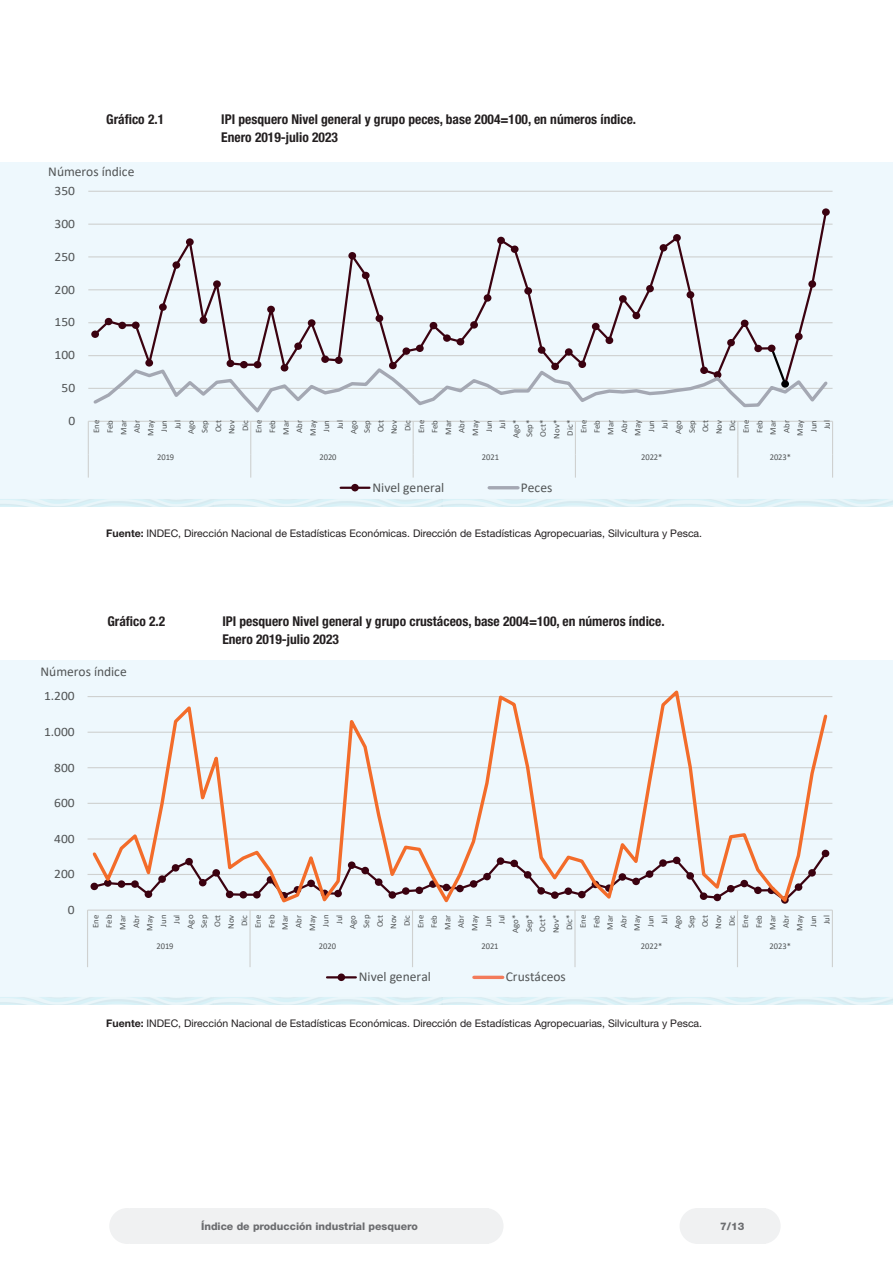
<style>
.page{position:relative;width:893px;height:1263px;background:#fff}
.page>*{position:absolute;margin:0;border:0;box-sizing:border-box;transform-origin:0 0}
.t1{font:700 condensed 13.5px "Helvetica Neue LT Std";color:#231f20}
.t2{font:13.5px "Calibri";color:#515455}
.t3{font:12.9px "Calibri";color:#515455;scale:1.05 1}
.t4{font:10.5px "Helvetica Neue LT Std";color:#231f20}
.t5{font:800 10.5px "Helvetica Neue LT Std";color:#6c6d70}
.t6{font:8.85px "Calibri";color:#515455}
.t7{font:8.55px/13.5px "Calibri";letter-spacing:-.005em;color:#515455;text-align:right}
.s1{font-weight:700}
</style>
<div class="page">
<div style="left:680px;top:1208px;width:35px;height:36px;background:#f0f1f2;border-radius:50%"></div>
<div style="left:109px;top:1208px;width:36px;height:36px;background:#f0f1f2;border-radius:50%"></div>
<div style="left:745px;top:1208px;width:36px;height:36px;background:#f0f1f2;border-radius:50%"></div>
<div style="left:468px;top:1208px;width:35px;height:36px;background:#f0f1f2;border-radius:50%"></div>
<div style="left:699px;top:1208px;width:66px;height:36px;background:#f0f1f2"></div>
<div style="left:130px;top:1208px;width:359px;height:36px;background:#f0f1f2"></div>
<div style="left:0;top:162px;width:893px;height:344px;background:#eef8fd"></div>
<hr style="left:341px;top:487px;width:28px;height:2px;background:#3b0210">
<div style="left:351px;top:484px;width:8px;height:7px;background:#3b0210;border-radius:50%"></div>
<hr style="left:489px;top:486px;width:29px;height:3px;background:#a4a8b3">
<svg style="left:88px;top:191px;width:744px;height:1px"></svg>
<hr style="left:88px;top:421px;width:744px;height:1px;background:#cfd1d0">
<hr style="left:832px;top:421px;width:1px;height:34px;background:#cfd1d0">
<hr style="left:737px;top:421px;width:1px;height:34px;background:#cfd1d0">
<hr style="left:575px;top:421px;width:1px;height:34px;background:#cfd1d0">
<hr style="left:413px;top:421px;width:1px;height:34px;background:#cfd1d0">
<hr style="left:250px;top:421px;width:1px;height:34px;background:#cfd1d0">
<hr style="left:88px;top:421px;width:1px;height:34px;background:#cfd1d0">
<svg style="left:832px;top:455px;width:1px;height:23px"></svg>
<svg style="left:737px;top:455px;width:1px;height:23px"></svg>
<svg style="left:575px;top:455px;width:1px;height:23px"></svg>
<svg style="left:413px;top:455px;width:1px;height:23px"></svg>
<svg style="left:250px;top:455px;width:1px;height:23px"></svg>
<svg style="left:88px;top:455px;width:1px;height:23px"></svg>
<svg style="left:92px;top:209px;width:736px;height:136px"></svg>
<div style="left:91px;top:330px;width:8px;height:8px;background:#3b0210;border-radius:50%"></div>
<div style="left:105px;top:318px;width:7px;height:7px;background:#3b0210;border-radius:50%"></div>
<div style="left:118px;top:322px;width:8px;height:7px;background:#3b0210;border-radius:50%"></div>
<div style="left:132px;top:322px;width:8px;height:7px;background:#3b0210;border-radius:50%"></div>
<div style="left:159px;top:303px;width:8px;height:8px;background:#3b0210;border-radius:50%"></div>
<div style="left:172px;top:261px;width:8px;height:8px;background:#3b0210;border-radius:50%"></div>
<div style="left:186px;top:238px;width:8px;height:8px;background:#3b0210;border-radius:50%"></div>
<div style="left:200px;top:316px;width:7px;height:8px;background:#3b0210;border-radius:50%"></div>
<div style="left:213px;top:280px;width:8px;height:8px;background:#3b0210;border-radius:50%"></div>
<div style="left:267px;top:306px;width:8px;height:7px;background:#3b0210;border-radius:50%"></div>
<div style="left:294px;top:342px;width:8px;height:8px;background:#3b0210;border-radius:50%"></div>
<div style="left:308px;top:319px;width:8px;height:8px;background:#3b0210;border-radius:50%"></div>
<div style="left:348px;top:252px;width:8px;height:7px;background:#3b0210;border-radius:50%"></div>
<div style="left:362px;top:272px;width:8px;height:7px;background:#3b0210;border-radius:50%"></div>
<div style="left:375px;top:315px;width:8px;height:7px;background:#3b0210;border-radius:50%"></div>
<div style="left:430px;top:322px;width:7px;height:7px;background:#3b0210;border-radius:50%"></div>
<div style="left:443px;top:334px;width:8px;height:8px;background:#3b0210;border-radius:50%"></div>
<div style="left:457px;top:338px;width:7px;height:7px;background:#3b0210;border-radius:50%"></div>
<div style="left:470px;top:321px;width:8px;height:8px;background:#3b0210;border-radius:50%"></div>
<div style="left:484px;top:294px;width:7px;height:8px;background:#3b0210;border-radius:50%"></div>
<div style="left:497px;top:237px;width:8px;height:7px;background:#3b0210;border-radius:50%"></div>
<div style="left:511px;top:245px;width:8px;height:8px;background:#3b0210;border-radius:50%"></div>
<div style="left:524px;top:287px;width:8px;height:8px;background:#3b0210;border-radius:50%"></div>
<div style="left:592px;top:323px;width:8px;height:7px;background:#3b0210;border-radius:50%"></div>
<div style="left:605px;top:337px;width:8px;height:7px;background:#3b0210;border-radius:50%"></div>
<div style="left:619px;top:295px;width:8px;height:8px;background:#3b0210;border-radius:50%"></div>
<div style="left:632px;top:312px;width:8px;height:7px;background:#3b0210;border-radius:50%"></div>
<div style="left:646px;top:285px;width:8px;height:7px;background:#3b0210;border-radius:50%"></div>
<div style="left:660px;top:244px;width:7px;height:7px;background:#3b0210;border-radius:50%"></div>
<div style="left:673px;top:234px;width:8px;height:7px;background:#3b0210;border-radius:50%"></div>
<div style="left:686px;top:291px;width:8px;height:7px;background:#3b0210;border-radius:50%"></div>
<div style="left:727px;top:339px;width:8px;height:7px;background:#3b0210;border-radius:50%"></div>
<div style="left:741px;top:320px;width:8px;height:7px;background:#3b0210;border-radius:50%"></div>
<div style="left:795px;top:333px;width:8px;height:7px;background:#3b0210;border-radius:50%"></div>
<div style="left:808px;top:280px;width:8px;height:8px;background:#3b0210;border-radius:50%"></div>
<div style="left:822px;top:208px;width:8px;height:8px;background:#3b0210;border-radius:50%"></div>
<svg style="left:88px;top:345px;width:744px;height:68px"></svg>
<div style="left:0;top:660px;width:893px;height:345px;background:#eef8fd"></div>
<hr style="left:327px;top:976px;width:29px;height:2px;background:#3b0210">
<div style="left:338px;top:973px;width:7px;height:8px;background:#3b0210;border-radius:50%"></div>
<hr style="left:474px;top:976px;width:29px;height:3px;background:#f37b5b">
<hr style="left:88px;top:909px;width:744px;height:2px;background:#cfd1d0">
<hr style="left:832px;top:910px;width:1px;height:34px;background:#cfd1d0">
<hr style="left:737px;top:910px;width:1px;height:34px;background:#cfd1d0">
<hr style="left:574px;top:910px;width:2px;height:34px;background:#cfd1d0">
<hr style="left:412px;top:910px;width:1px;height:34px;background:#cfd1d0">
<hr style="left:249px;top:910px;width:2px;height:34px;background:#cfd1d0">
<hr style="left:87px;top:910px;width:1px;height:34px;background:#cfd1d0">
<svg style="left:832px;top:944px;width:1px;height:23px"></svg>
<svg style="left:737px;top:944px;width:1px;height:23px"></svg>
<hr style="left:574px;top:944px;width:2px;height:23px;background:#cfd1d0">
<svg style="left:412px;top:944px;width:1px;height:23px"></svg>
<hr style="left:249px;top:944px;width:2px;height:23px;background:#cfd1d0">
<svg style="left:87px;top:944px;width:1px;height:23px"></svg>
<svg style="left:90px;top:690px;width:740px;height:214px"></svg>
<p class="t1" style="left:106px;top:111px;width:59px">Gráfico 2.1</p>
<p class="t1" style="left:221px;top:111px;width:416px">IPI pesquero Nivel general y grupo peces, base 2004=100, en números índice.</p>
<p class="t1" style="left:221px;top:129px;width:118px">Enero 2019-julio 2023</p>
<p class="t2" style="left:48px;top:162px;width:88px">Números índice</p>
<p class="t3" style="left:55px;top:182px;width:21px">350</p>
<p class="t3" style="left:55px;top:215px;width:21px">300</p>
<p class="t3" style="left:55px;top:247px;width:21px">250</p>
<p class="t3" style="left:55px;top:280px;width:21px">200</p>
<p class="t3" style="left:55px;top:313px;width:21px">150</p>
<p class="t3" style="left:55px;top:346px;width:21px">100</p>
<p class="t3" style="left:62px;top:379px;width:15px">50</p>
<p class="t3" style="left:69px;top:412px;width:8px">0</p>
<p class="t7" style="left:89px;top:439px;width:20px;rotate:-90deg">Ene<br>Feb<br>Mar<br>Abr<br>May<br>Jun<br>Jul<br>Ago<br>Sep<br>Oct<br>Nov<br>Dic<br>Ene<br>Feb<br>Mar<br>Abr<br>May<br>Jun<br>Jul<br>Ago<br>Sep<br>Oct<br>Nov<br>Dic<br>Ene<br>Feb<br>Mar<br>Abr<br>May<br>Jun<br>Jul<br>Ago*<br>Sep*<br>Oct*<br>Nov*<br>Dic*<br>Ene<br>Feb<br>Mar<br>Abr<br>May<br>Jun<br>Jul<br>Ago<br>Sep<br>Oct<br>Nov<br>Dic<br>Ene<br>Feb<br>Mar<br>Abr<br>May<br>Jun<br>Jul</p>
<p class="t6" style="left:157px;top:451px;width:19px">2019</p>
<p class="t6" style="left:319px;top:451px;width:19px">2020</p>
<p class="t6" style="left:482px;top:451px;width:19px">2021</p>
<p class="t6" style="left:641px;top:451px;width:23px">2022*</p>
<p class="t6" style="left:770px;top:451px;width:23px">2023*</p>
<p class="t2" style="left:372px;top:478px;width:73px">Nivel general</p>
<p class="t2" style="left:521px;top:478px;width:33px">Peces</p>
<p class="t4" style="left:106px;top:527px;width:597px"><span class="s1">Fuente:</span> INDEC, Dirección Nacional de Estadísticas Económicas. Dirección de Estadísticas Agropecuarias, Silvicultura y Pesca.</p>
<p class="t1" style="left:107px;top:613px;width:59px">Gráfico 2.2</p>
<p class="t1" style="left:222px;top:613px;width:444px">IPI pesquero Nivel general y grupo crustáceos, base 2004=100, en números índice.</p>
<p class="t1" style="left:222px;top:631px;width:118px">Enero 2019-julio 2023</p>
<p class="t2" style="left:41px;top:662px;width:88px">Números índice</p>
<p class="t3" style="left:44px;top:687px;width:31px">1.200</p>
<p class="t3" style="left:44px;top:723px;width:31px">1.000</p>
<p class="t3" style="left:54px;top:758px;width:21px">800</p>
<p class="t3" style="left:54px;top:794px;width:21px">600</p>
<p class="t3" style="left:54px;top:829px;width:21px">400</p>
<p class="t3" style="left:54px;top:865px;width:21px">200</p>
<p class="t3" style="left:68px;top:900px;width:8px">0</p>
<p class="t7" style="left:89px;top:933px;width:20px;rotate:-90deg">Ene<br>Feb<br>Mar<br>Abr<br>May<br>Jun<br>Jul<br>Ago<br>Sep<br>Oct<br>Nov<br>Dic<br>Ene<br>Feb<br>Mar<br>Abr<br>May<br>Jun<br>Jul<br>Ago<br>Sep<br>Oct<br>Nov<br>Dic<br>Ene<br>Feb<br>Mar<br>Abr<br>May<br>Jun<br>Jul<br>Ago*<br>Sep*<br>Oct*<br>Nov*<br>Dic*<br>Ene<br>Feb<br>Mar<br>Abr<br>May<br>Jun<br>Jul<br>Ago<br>Sep<br>Oct<br>Nov<br>Dic<br>Ene<br>Feb<br>Mar<br>Abr<br>May<br>Jun<br>Jul</p>
<p class="t6" style="left:156px;top:940px;width:19px">2019</p>
<p class="t6" style="left:319px;top:940px;width:19px">2020</p>
<p class="t6" style="left:481px;top:940px;width:19px">2021</p>
<p class="t6" style="left:641px;top:940px;width:23px">2022*</p>
<p class="t6" style="left:770px;top:940px;width:23px">2023*</p>
<p class="t2" style="left:359px;top:967px;width:73px">Nivel general</p>
<p class="t2" style="left:506px;top:967px;width:62px">Crustáceos</p>
<p class="t4" style="left:106px;top:1017px;width:597px"><span class="s1">Fuente:</span> INDEC, Dirección Nacional de Estadísticas Económicas. Dirección de Estadísticas Agropecuarias, Silvicultura y Pesca.</p>
<p class="t5" style="left:201px;top:1220px;width:218px">Índice de producción industrial pesquero</p>
<p class="t5" style="left:720px;top:1220px;width:26px">7/13</p>
</div>
